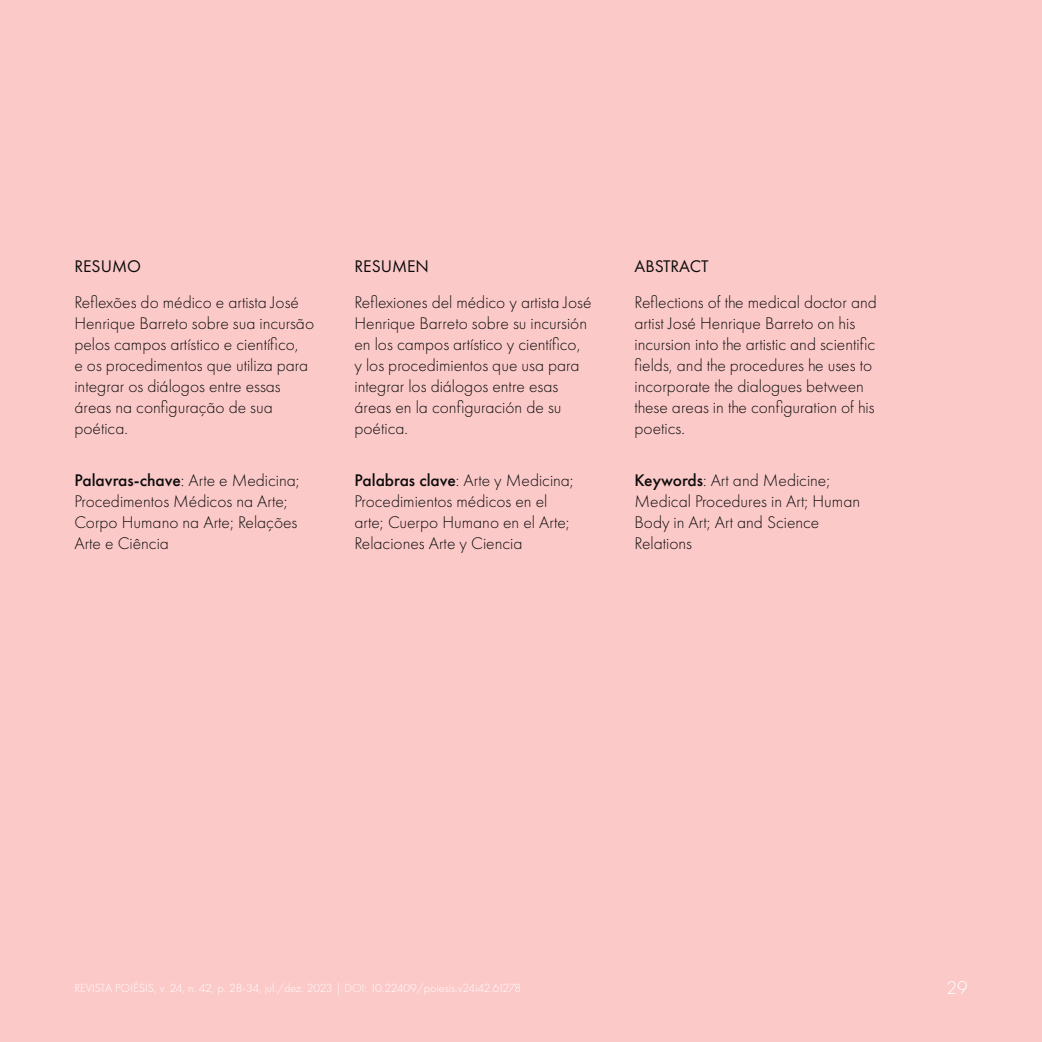
<style>
.page{position:relative;width:1042px;height:1042px;background:#fbc9c8}
.page>*{position:absolute;margin:0;border:0;box-sizing:border-box;transform-origin:0 0}
.texto{font:300 19.25px "Futura PT";color:#fff}
.texto-2{font:300 17.5px/21px "Futura PT";color:#0b0c0b}
.texto-3{font:17.5px "Futura PT";color:#0b0c0b}
.texto-4{font:300 12.25px "Futura PT";color:#fff}
.s1{font-weight:500}
</style>
<div class="page">
<p class="texto-3" style="left:74px;top:256px;width:68px">RESUMO</p>
<p class="texto-2" style="left:74px;top:292px;width:241px">Reflexões do médico e artista José<br>Henrique Barreto sobre sua incursão pelos campos artístico e científico,<br>e os procedimentos que utiliza para integrar os diálogos entre essas áreas na configuração de sua poética.</p>
<p class="texto-2" style="left:74px;top:470px;width:227px"><span class="s1">Palavras-chave</span>: Arte e Medicina;<br>Procedimentos Médicos na Arte;<br>Corpo Humano na Arte; Relações<br>Arte e Ciência</p>
<p class="texto-3" style="left:354px;top:256px;width:76px">RESUMEN</p>
<p class="texto-2" style="left:354px;top:292px;width:239px">Reflexiones del médico y artista José<br>Henrique Barreto sobre su incursión en los campos artístico y científico, y los procedimientos que usa para integrar los diálogos entre esas áreas en la configuración de su poética.</p>
<p class="texto-2" style="left:354px;top:470px;width:221px"><span class="s1">Palabras clave</span>: Arte y Medicina;<br>Procedimientos médicos en el arte; Cuerpo Humano en el Arte;<br>Relaciones Arte y Ciencia</p>
<p class="texto-3" style="left:634px;top:256px;width:76px">ABSTRACT</p>
<p class="texto-2" style="left:634px;top:292px;width:244px">Reflections of the medical doctor and artist José Henrique Barreto on his incursion into the artistic and scientific fields, and the procedures he uses to incorporate the dialogues between these areas in the configuration of his poetics.</p>
<p class="texto-2" style="left:634px;top:470px;width:227px"><span class="s1">Keywords</span>: Art and Medicine;<br>Medical Procedures in Art; Human<br>Body in Art; Art and Science<br>Relations</p>
<p class="texto-4" style="left:74px;top:981px;width:448px">REVISTA POIÉSIS, v. 24, n. 42, p. 28-34, jul./dez. 2023 | DOI: 10.22409/poiesis.v24i42.61278</p>
<p class="texto" style="left:946px;top:976px;width:23px">29</p>
</div>
